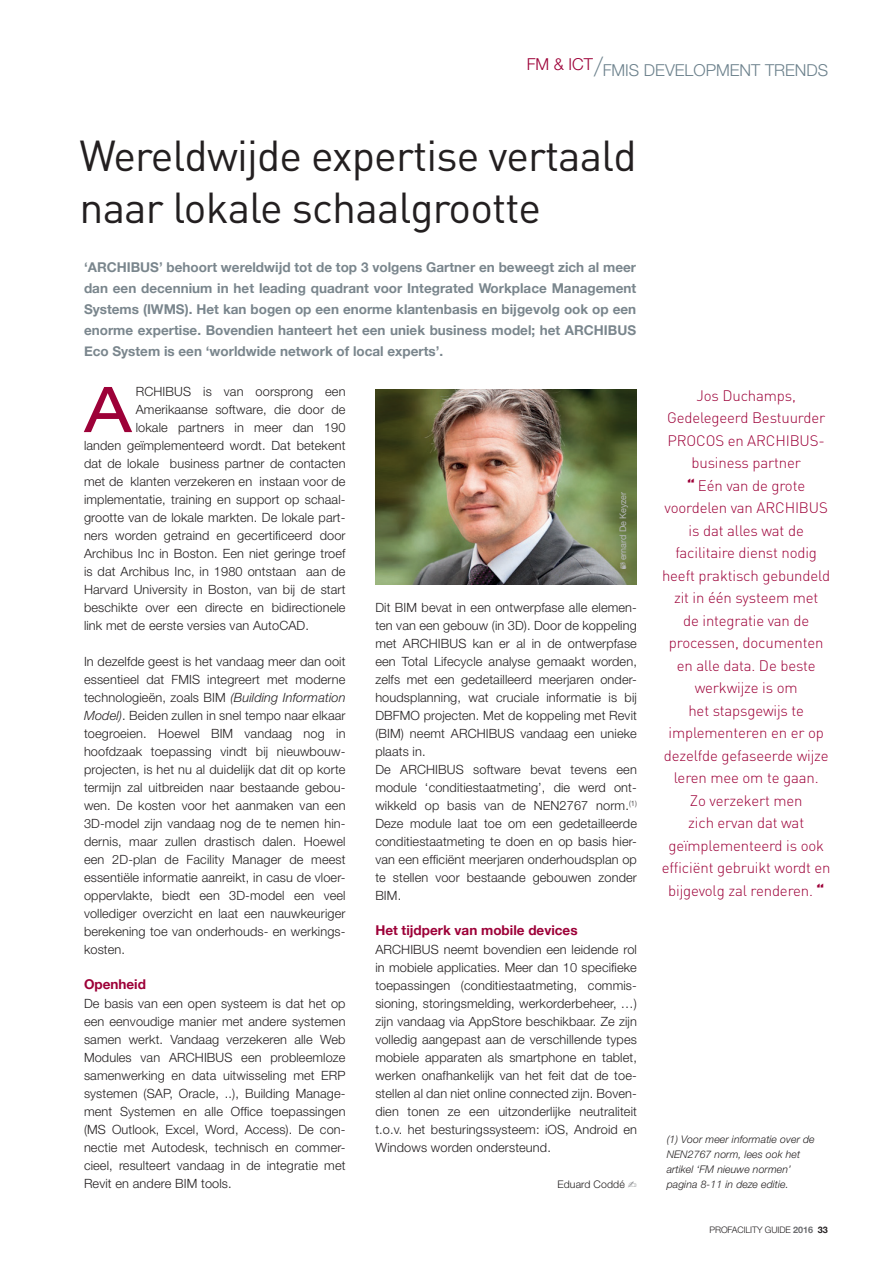
<style>
.page{position:relative;width:891px;height:1262px;background:#fff}
.page>*{position:absolute;margin:0;border:0;box-sizing:border-box;transform-origin:0 0}
.t1{font:expanded 63.15px "Helvetica Neue";color:#9d0138}
.t2{font:42.75px/52.5px "DINOT";letter-spacing:-.02em;color:#231f20}
.t3{font:300 16.5px "Helvetica Neue";color:#6c818c}
.t4{font:300 15px/22.5px "DINOT";letter-spacing:-.01em;color:#9d0138;text-align:center}
.t5{font:700 13.5px/21px "Helvetica Neue";color:#7a868d;text-align:justify}
.t6{font:700 13.5px "Helvetica Neue";color:#9d0138}
.t7{font:300 12.75px/18px "Helvetica Neue";letter-spacing:.01em;color:#231f20;text-align:justify}
.t8{font:italic 300 10.5px/15px "Helvetica Neue";letter-spacing:.01em;color:#231f20}
.t9{font:300 10.5px "Helvetica Neue";letter-spacing:.01em;color:#231f20}
.t10{font:300 9px "Helvetica Neue";letter-spacing:-.01em;color:#231f20}
.t11{font:9px "Helvetica Neue";letter-spacing:-.01em;color:#b6b7bb}
.s1{font-weight:100;font-size:26.55px}
.s2{font-style:italic}
.s3{color:#8a8c8f}
.s4{font-weight:900}
.s5{font-weight:700;color:#6c6d70}
.s6{font-weight:700}
</style>
<div class="page">
<img style="left:375px;top:389px;width:262px;height:196px">
<svg style="left:620px;top:562px;width:6px;height:7px"></svg>
<p class="t3" style="left:527px;top:60px;width:303px"><sup>FM</sup> <sup>&amp;</sup> <sup>ICT</sup> <span class="s1">/</span>FMIS DEVELOPMENT TRENDS</p>
<h2 class="t2" style="left:79px;top:127px;width:559px">Wereldwijde expertise vertaald naar lokale schaalgrootte</h2>
<p class="t5" style="left:84px;top:257px;width:554px">‘ARCHIBUS’ behoort wereldwijd tot de top 3 volgens Gartner en beweegt zich al meer dan een decennium in het leading quadrant voor Integrated Workplace Management Systems (IWMS). Het kan bogen op een enorme klantenbasis en bijgevolg ook op een enorme expertise. Bovendien hanteert het een uniek business model; het ARCHIBUS Eco System is een ‘worldwide network of local experts’.</p>
<h1 class="t1" style="left:84px;top:371px;width:49px">A</h1>
<p class="t7" style="left:136px;top:382px;width:211px">RCHIBUS is van oorsprong een</p>
<p class="t7" style="left:136px;top:400px;width:211px">Amerikaanse software, die door de</p>
<p class="t7" style="left:136px;top:418px;width:211px">lokale partners in meer dan 190</p>
<p class="t7" style="left:84px;top:436px;width:263px">landen geïmplementeerd wordt. Dat betekent</p>
<p class="t7" style="left:84px;top:454px;width:263px">dat de lokale business partner de contacten</p>
<p class="t7" style="left:84px;top:472px;width:263px">met de klanten verzekeren en instaan voor de</p>
<p class="t7" style="left:84px;top:490px;width:263px">implementatie, training en support op schaal-</p>
<p class="t7" style="left:84px;top:508px;width:263px">grootte van de lokale markten. De lokale part-</p>
<p class="t7" style="left:84px;top:526px;width:263px">ners worden getraind en gecertificeerd door</p>
<p class="t7" style="left:84px;top:544px;width:263px">Archibus Inc in Boston. Een niet geringe troef</p>
<p class="t7" style="left:84px;top:562px;width:263px">is dat Archibus Inc, in 1980 ontstaan aan de</p>
<p class="t7" style="left:84px;top:580px;width:263px">Harvard University in Boston, van bij de start</p>
<p class="t7" style="left:84px;top:598px;width:263px">beschikte over een directe en bidirectionele</p>
<p class="t7" style="left:84px;top:616px;width:226px">link met de eerste versies van AutoCAD.</p>
<p class="t7" style="left:84px;top:652px;width:263px">In dezelfde geest is het vandaag meer dan ooit essentieel dat FMIS integreert met moderne technologieën, zoals BIM <span class="s2">(Building Information Model)</span>. Beiden zullen in snel tempo naar elkaar toegroeien. Hoewel BIM vandaag nog in hoofdzaak toepassing vindt bij nieuwbouw&shy;projecten, is het nu al duidelijk dat dit op korte termijn zal uitbreiden naar bestaande gebou&shy;wen. De kosten voor het aanmaken van een 3D-model zijn vandaag nog de te nemen hin&shy;dernis, maar zullen drastisch dalen. Hoewel een 2D-plan de Facility Manager de meest essentiële informatie aanreikt, in casu de vloer&shy;oppervlakte, biedt een 3D-model een veel vollediger overzicht en laat een nauwkeuriger berekening toe van onderhouds- en werkings&shy;kosten.</p>
<p class="t6" style="left:84px;top:973px;width:63px">Openheid</p>
<p class="t7" style="left:84px;top:994px;width:263px">De basis van een open systeem is dat het op een eenvoudige manier met andere systemen samen werkt. Vandaag verzekeren alle Web Modules van ARCHIBUS een probleemloze samenwerking en data uitwisseling met ERP systemen (SAP, Oracle, ..), Building Manage&shy;ment Systemen en alle Office toepassingen (MS Outlook, Excel, Word, Access). De con&shy;nectie met Autodesk, technisch en commer&shy;cieel, resulteert vandaag in de integratie met Revit en andere BIM tools.</p>
<p class="t11" style="left:616px;top:560px;width:70px;rotate:-90deg">ernard De Keyzer</p>
<p class="t7" style="left:375px;top:598px;width:263px;text-align:left">Dit BIM bevat in een ontwerpfase alle elemen&shy;ten van een gebouw (in 3D). Door de koppeling met ARCHIBUS kan er al in de ontwerpfase een Total Lifecycle analyse gemaakt worden, zelfs met een gedetailleerd meerjaren onder&shy;houdsplanning, wat cruciale informatie is bij DBFMO projecten. Met de koppeling met Revit (BIM) neemt ARCHIBUS vandaag een unieke plaats in.<br>De ARCHIBUS software bevat tevens een module ‘conditiestaatmeting’, die werd ont&shy;wikkeld op basis van de NEN2767 norm.<sup>(1)<br></sup>Deze module laat toe om een gedetailleerde conditiestaatmeting te doen en op basis hier&shy;van een efficiënt meerjaren onderhoudsplan op te stellen voor bestaande gebouwen zonder BIM.</p>
<p class="t6" style="left:375px;top:919px;width:204px">Het tijdperk van mobile devices</p>
<p class="t7" style="left:375px;top:940px;width:263px">ARCHIBUS neemt bovendien een leidende rol in mobiele applicaties. Meer dan 10 specifieke toepassingen (conditiestaatmeting, commis&shy;sioning, storingsmelding, werkorderbeheer, …) zijn vandaag via AppStore beschikbaar. Ze zijn volledig aangepast aan de verschillende types mobiele apparaten als smartphone en tablet, werken onafhankelijk van het feit dat de toe&shy;stellen al dan niet online connected zijn. Boven&shy;dien tonen ze een uitzonderlijke neutraliteit t.o.v. het besturingssysteem: iOS, Android en Windows worden ondersteund.</p>
<p class="t9" style="left:557px;top:1178px;width:81px">Eduard Coddé <span class="s3">✍</span></p>
<p class="t4" style="left:662px;top:383px;width:170px">Jos Duchamps,<br>Gedelegeerd Bestuurder<br>PROCOS en ARCHIBUS&shy;business partner<br><span class="s4">“</span> Eén van de grote voordelen van ARCHIBUS is dat alles wat de facilitaire dienst nodig heeft praktisch gebundeld zit in één systeem met<br>de integratie van de processen, documenten en alle data. De beste werkwijze is om<br>het stapsgewijs te implementeren en er op dezelfde gefaseerde wijze leren mee om te gaan.<br>Zo verzekert men<br>zich ervan dat wat geïmplementeerd is ook efficiënt gebruikt wordt en bijgevolg zal renderen. <span class="s4">“</span></p>
<p class="t8" style="left:667px;top:1131px;width:149px">(1) Voor meer informatie over de<br>NEN2767 norm, lees ook het artikel ‘FM nieuwe normen’ pagina 8-11 in deze editie.</p>
<p class="t10" style="left:709px;top:1224px;width:120px">PROFACILITY GUIDE <span class="s5">2016</span> <span class="s6">33</span></p>
</div>
